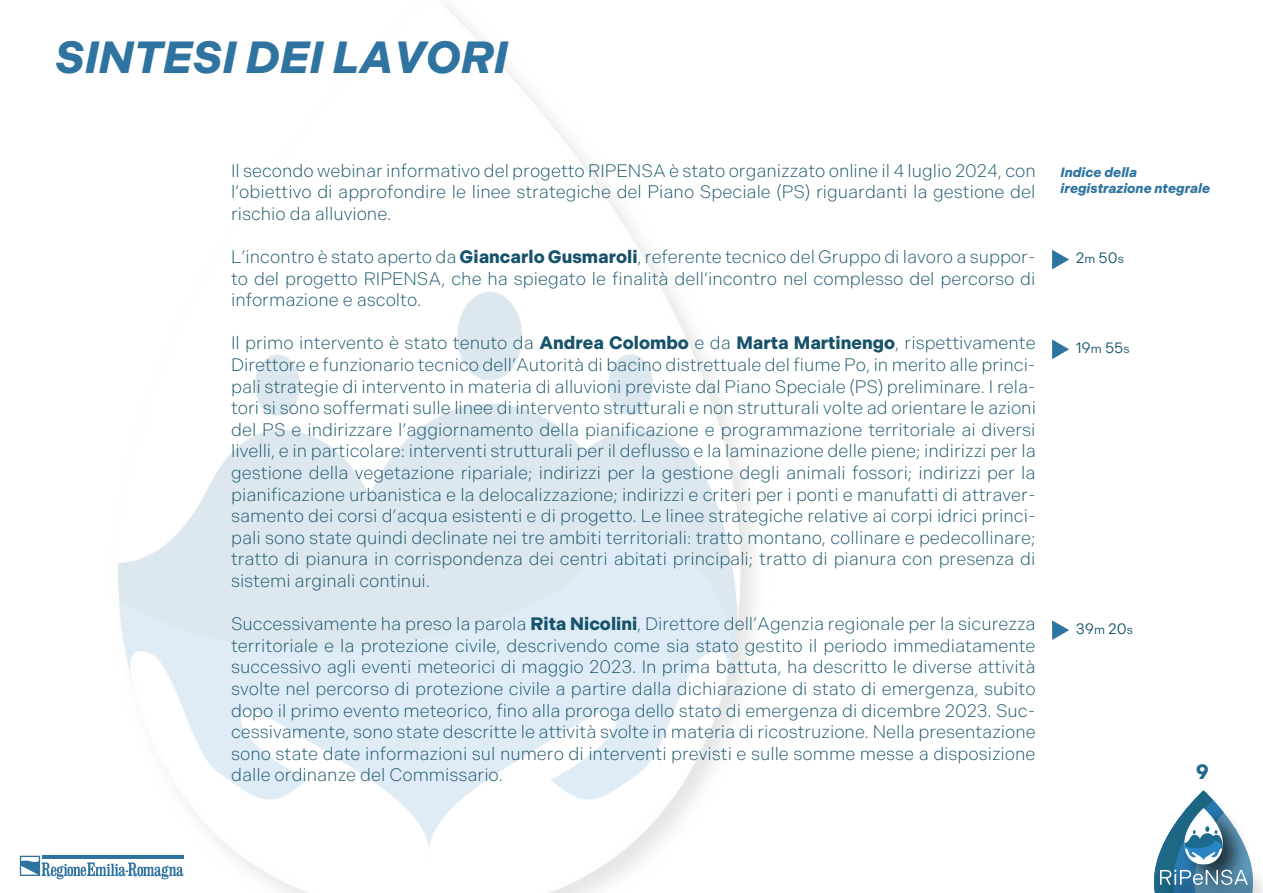
<style>
.page{position:relative;width:1263px;height:893px;background:#fff}
.page>*{position:absolute;margin:0;border:0;box-sizing:border-box;transform-origin:0 0}
.t1{font:italic 700 45px "Indivisible";color:#2f74a0}
.t2{font:700 20.7px "Indivisible";color:#206a88}
.t3{font:300 18px/21.6px "Indivisible";color:#16526a;text-align:justify}
.t4{font:15px "Indivisible";color:#16526a}
.t5{font:italic 700 13.5px/16.2px "Indivisible";color:#2f74a0}
.s1{font-weight:700}
.s2{font-size:12px}
</style>
<div class="page">
<img style="left:19px;top:6px;width:735px;height:887px">
<svg style="left:20px;top:856px;width:163px;height:23px"></svg>
<img style="left:1197px;top:790px;width:13px;height:7px">
<img style="left:1154px;top:797px;width:109px;height:96px">
<img style="left:1161px;top:808px;width:87px;height:77px">
<svg style="left:1052px;top:250px;width:17px;height:19px"></svg>
<svg style="left:1052px;top:339px;width:17px;height:20px"></svg>
<svg style="left:1052px;top:620px;width:17px;height:20px"></svg>
<h1 class="t1" style="left:55px;top:31px;width:455px">SINTESI DEI LAVORI</h1>
<p class="t3" style="left:231px;top:160px;width:806px">Il secondo webinar informativo del progetto RIPENSA è stato organizzato online il 4 luglio 2024, con l’obiettivo di approfondire le linee strategiche del Piano Speciale (PS) riguardanti la gestione del rischio da alluvione.</p>
<p class="t3" style="left:231px;top:246px;width:806px">L’incontro è stato aperto da <span class="s1">Giancarlo Gusmaroli</span>, referente tecnico del Gruppo di lavoro a suppor&shy;to del progetto RIPENSA, che ha spiegato le finalità dell’incontro nel complesso del percorso di informazione e ascolto.</p>
<p class="t3" style="left:231px;top:332px;width:806px">Il primo intervento è stato tenuto da <span class="s1">Andrea Colombo</span> e da <span class="s1">Marta Martinengo</span>, rispettivamente Direttore e funzionario tecnico dell’Autorità di bacino distrettuale del fiume Po, in merito alle princi&shy;pali strategie di intervento in materia di alluvioni previste dal Piano Speciale (PS) preliminare. I rela&shy;tori si sono soffermati sulle linee di intervento strutturali e non strutturali volte ad orientare le azioni del PS e indirizzare l’aggiornamento della pianificazione e programmazione territoriale ai diversi livelli, e in particolare: interventi strutturali per il deflusso e la laminazione delle piene; indirizzi per la gestione della vegetazione ripariale; indirizzi per la gestione degli animali fossori; indirizzi per la pianificazione urbanistica e la delocalizzazione; indirizzi e criteri per i ponti e manufatti di attraver&shy;samento dei corsi d’acqua esistenti e di progetto. Le linee strategiche relative ai corpi idrici princi&shy;pali sono state quindi declinate nei tre ambiti territoriali: tratto montano, collinare e pedecollinare; tratto di pianura in corrispondenza dei centri abitati principali; tratto di pianura con presenza di sistemi arginali continui.</p>
<p class="t3" style="left:231px;top:613px;width:806px">Successivamente ha preso la parola <span class="s1">Rita Nicolini</span>, Direttore dell’Agenzia regionale per la sicurezza territoriale e la protezione civile, descrivendo come sia stato gestito il periodo immediatamente successivo agli eventi meteorici di maggio 2023. In prima battuta, ha descritto le diverse attività svolte nel percorso di protezione civile a partire dalla dichiarazione di stato di emergenza, subito dopo il primo evento meteorico, fino alla proroga dello stato di emergenza di dicembre 2023. Suc&shy;cessivamente, sono state descritte le attività svolte in materia di ricostruzione. Nella presentazione sono state date informazioni sul numero di interventi previsti e sulle somme messe a disposizione dalle ordinanze del Commissario.</p>
<p class="t5" style="left:1060px;top:164px;width:151px">Indice della iregistrazione ntegrale</p>
<p class="t4" style="left:1076px;top:250px;width:50px">2<span class="s2">m</span> 50<span class="s2">s</span></p>
<p class="t4" style="left:1076px;top:339px;width:55px">19<span class="s2">m</span> 55<span class="s2">s</span></p>
<p class="t4" style="left:1076px;top:620px;width:59px">39<span class="s2">m</span> 20<span class="s2">s</span></p>
<p class="t2" style="left:1196px;top:760px;width:15px">9</p>
</div>
